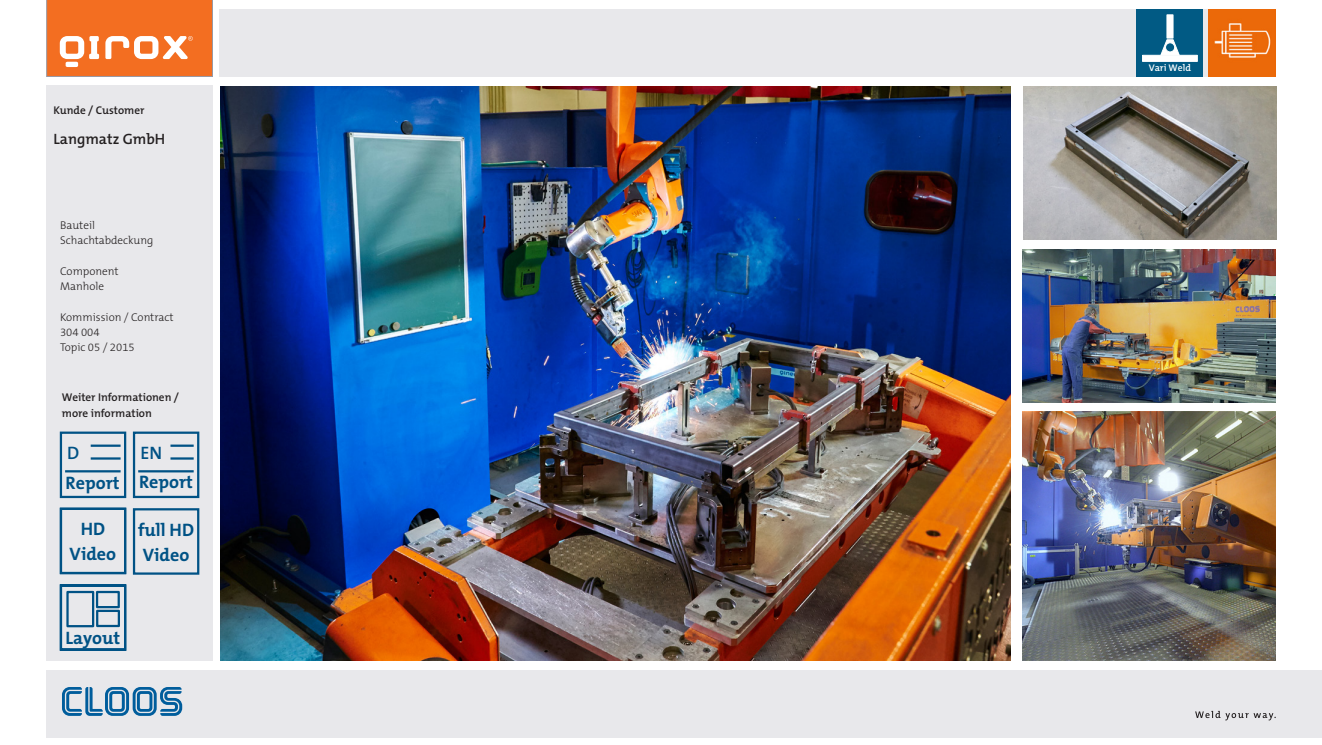
<style>
.page{position:relative;width:1322px;height:745px;background:#fff}
.page>*{position:absolute;margin:0;border:0;box-sizing:border-box;transform-origin:0 0}
.t1{font:700 18px/25.6px "The Mix B7";color:#005285;text-align:center}
.t2{font:600 18px "The Mix B6";color:#005285}
.Subline_Innen{font:600 15px "The Mix B6";color:#231f20}
.Fließtext_leicht{font:300 11.25px "The Mix B3";color:#231f20}
.Fließtext_fett{font:600 11.25px/15.2px "The Mix B6";color:#231f20}
.t3{font:600 9.62px "The Mix B6";color:#fff}
</style>
<div class="page">
<svg style="left:47px;top:0;width:166px;height:77px;background:#f2803e"></svg>
<div style="left:47px;top:670px;width:1275px;height:67px;background:#e8e8eb"></div>
<div style="left:219px;top:10px;width:1057px;height:67px;background:#e8e8eb"></div>
<div style="left:47px;top:86px;width:166px;height:574px;background:#e8e8eb"></div>
<svg style="left:62px;top:687px;width:120px;height:28px"></svg>
<svg style="left:1195px;top:710px;width:80px;height:10px"></svg>
<svg style="left:59px;top:584px;width:68px;height:67px"></svg>
<div style="left:1136px;top:10px;width:67px;height:67px;background:#015a84"></div>
<div style="left:1142px;top:55px;width:55px;height:7px;background:#fff;border:1px solid #fff"></div>
<div style="left:1166px;top:15px;width:7px;height:23px;background:#fff;border:1px solid #fff"></div>
<svg style="left:1160px;top:39px;width:20px;height:16px"></svg>
<div style="left:1165px;top:43px;width:9px;height:9px;background:#015a84;border-radius:50%"></div>
<div style="left:1165px;top:42px;width:10px;height:10px;border:1px solid #fff;border-radius:50%"></div>
<img style="left:220px;top:86px;width:790px;height:574px">
<img style="left:1022px;top:249px;width:254px;height:153px">
<img style="left:1023px;top:86px;width:254px;height:153px">
<div style="left:60px;top:507px;width:66px;height:66px;border:2px solid #005285"></div>
<div style="left:133px;top:508px;width:66px;height:66px;border:2px solid #005285"></div>
<svg style="left:59px;top:431px;width:141px;height:68px"></svg>
<img style="left:1022px;top:411px;width:254px;height:249px">
<img style="left:1209px;top:10px;width:67px;height:66px">
<p class="Fließtext_fett" style="left:53px;top:103px;width:93px">Kunde / Customer</p>
<p class="Subline_Innen" style="left:53px;top:131px;width:113px">Langmatz GmbH</p>
<p class="Fließtext_leicht" style="left:60px;top:219px;width:37px">Bauteil</p>
<p class="Fließtext_leicht" style="left:60px;top:234px;width:95px">Schachtabdeckung</p>
<p class="Fließtext_leicht" style="left:60px;top:264px;width:60px">Component</p>
<p class="Fließtext_leicht" style="left:60px;top:280px;width:46px">Manhole</p>
<p class="Fließtext_leicht" style="left:60px;top:310px;width:115px">Kommission / Contract</p>
<p class="Fließtext_leicht" style="left:60px;top:326px;width:41px">304 004</p>
<p class="Fließtext_leicht" style="left:60px;top:341px;width:76px">Topic 05 / 2015</p>
<p class="Fließtext_fett" style="left:62px;top:390px;width:119px">Weiter Informationen / more information</p>
<h1 class="t2" style="left:67px;top:442px;width:14px">D</h1>
<h1 class="t1" style="left:66px;top:470px;width:56px">Report</h1>
<h1 class="t1" style="left:70px;top:516px;width:48px">HD<br>Video</h1>
<h1 class="t2" style="left:140px;top:442px;width:23px">EN</h1>
<h1 class="t1" style="left:139px;top:470px;width:56px">Report</h1>
<h1 class="t1" style="left:138px;top:517px;width:57px">full HD</h1>
<h1 class="t1" style="left:143px;top:542px;width:48px">Video</h1>
<h1 class="t1" style="left:65px;top:624px;width:56px">Layout</h1>
<p class="t3" style="left:1148px;top:63px;width:44px">Vari Weld</p>
</div>
